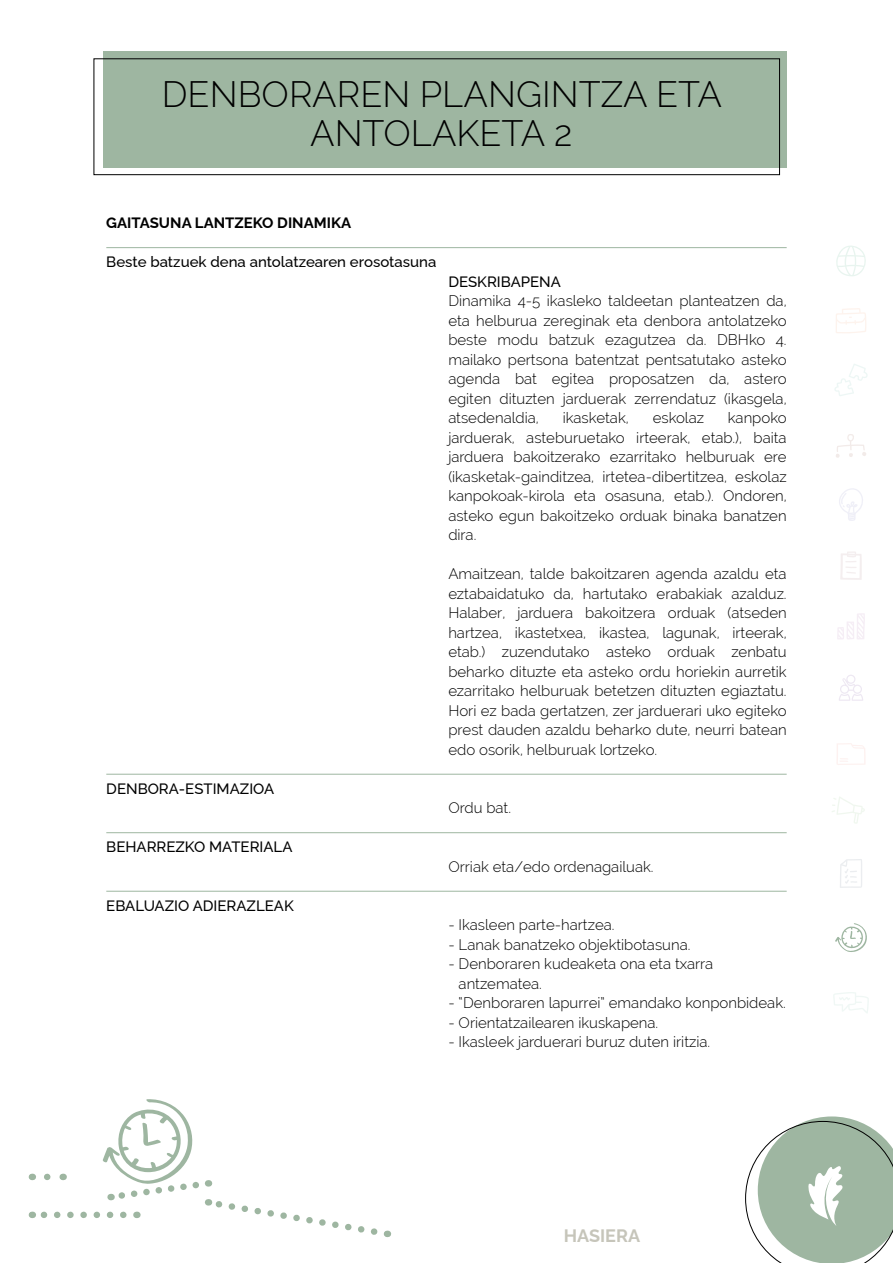
<style>
.page{position:relative;width:893px;height:1263px;background:#fff}
.page>*{position:absolute;margin:0;border:0;box-sizing:border-box;transform-origin:0 0}
.t1{font:300 36px/39.6px "Raleway";color:#000;text-align:center}
.t2{font:700 18px "Raleway";color:#c6c5ba}
.t3{font:300 15px/19.5px "Raleway";color:#000;text-align:justify}
.t4{font:500 15px "Raleway";color:#000}
.t5{font:700 15px "Raleway";color:#000}
</style>
<div class="page">
<svg style="left:832px;top:797px;width:33px;height:27px"></svg>
<svg style="left:836px;top:308px;width:30px;height:25px"></svg>
<svg style="left:836px;top:246px;width:30px;height:30px"></svg>
<svg style="left:834px;top:364px;width:34px;height:32px"></svg>
<svg style="left:839px;top:488px;width:24px;height:33px"></svg>
<svg style="left:837px;top:613px;width:28px;height:26px"></svg>
<svg style="left:840px;top:859px;width:22px;height:29px"></svg>
<svg style="left:836px;top:434px;width:30px;height:24px"></svg>
<svg style="left:840px;top:552px;width:22px;height:28px"></svg>
<svg style="left:837px;top:743px;width:28px;height:22px"></svg>
<svg style="left:833px;top:992px;width:36px;height:21px"></svg>
<svg style="left:839px;top:675px;width:24px;height:26px"></svg>
<svg style="left:835px;top:923px;width:32px;height:29px"></svg>
<hr style="left:106px;top:247px;width:681px;height:1px;background:#9eb6a1">
<hr style="left:106px;top:774px;width:681px;height:1px;background:#9eb6a1">
<hr style="left:106px;top:832px;width:681px;height:1px;background:#9eb6a1">
<hr style="left:106px;top:891px;width:681px;height:1px;background:#9eb6a1">
<div style="left:103px;top:52px;width:684px;height:116px;background:#9eb6a1"></div>
<div style="left:94px;top:58px;width:686px;height:117px;border:1px solid #000"></div>
<svg style="left:745px;top:1116px;width:148px;height:147px"></svg>
<svg style="left:32px;top:1099px;width:356px;height:139px"></svg>
<h1 class="t1" style="left:162px;top:74px;width:562px">DENBORAREN PLANGINTZA ETA<br>ANTOLAKETA 2</h1>
<p class="t5" style="left:106px;top:211px;width:246px">GAITASUNA LANTZEKO DINAMIKA</p>
<p class="t4" style="left:106px;top:250px;width:332px">Beste batzuek dena antolatzearen erosotasuna</p>
<p class="t4" style="left:448px;top:269px;width:114px">DESKRIBAPENA</p>
<p class="t3" style="left:448px;top:291px;width:340px">Dinamika 4-5 ikasleko taldeetan planteatzen da, eta helburua zereginak eta denbora antolatzeko beste modu batzuk ezagutzea da. DBHko 4. mailako pertsona batentzat pentsatutako asteko agenda bat egitea proposatzen da, astero egiten dituzten jarduerak zerrendatuz (ikasgela, atsedenaldia,</p>
<p class="t3" style="left:448px;top:408px;width:340px;text-indent:280px">kanpoko jarduerak, asteburuetako irteerak, etab.), baita jarduera bakoitzerako ezarritako helburuak ere (ikasketak-gainditzea, irtetea-dibertitzea, eskolaz kanpokoak-kirola eta osasuna, etab.). Ondoren, asteko egun bakoitzeko orduak binaka banatzen dira.</p>
<p class="t3" style="left:448px;top:564px;width:340px">Amaitzean, talde bakoitzaren agenda azaldu eta eztabaidatuko da, hartutako erabakiak azalduz.<br>Halaber, jarduera bakoitzera orduak (atseden hartzea, ikastetxea, ikastea, lagunak, irteerak, etab.) zuzendutako asteko orduak zenbatu beharko dituzte eta asteko ordu horiekin aurretik ezarritako helburuak betetzen dituzten egiaztatu.<br>Hori ez bada gertatzen, zer jarduerari uko egiteko prest dauden azaldu beharko dute, neurri batean edo osorik, helburuak lortzeko.</p>
<p class="t3" style="left:563px;top:408px;width:68px">ikasketak,</p>
<p class="t3" style="left:653px;top:408px;width:53px">eskolaz</p>
<p class="t4" style="left:106px;top:776px;width:169px">DENBORA-ESTIMAZIOA</p>
<p class="t3" style="left:448px;top:798px;width:64px">Ordu bat.</p>
<p class="t4" style="left:106px;top:835px;width:188px">BEHARREZKO MATERIALA</p>
<p class="t4" style="left:106px;top:893px;width:189px">EBALUAZIO ADIERAZLEAK</p>
<p class="t3" style="left:448px;top:857px;width:207px">Orriak eta/edo ordenagailuak.</p>
<p class="t3" style="left:448px;top:915px;width:168px">- Ikasleen parte-hartzea.</p>
<p class="t3" style="left:448px;top:935px;width:244px">- Lanak banatzeko objektibotasuna.</p>
<p class="t3" style="left:459px;top:954px;width:256px;text-indent:-10px">- Denboraren kudeaketa ona eta txarra antzematea.</p>
<p class="t3" style="left:448px;top:993px;width:339px">- “Denboraren lapurrei” emandako konponbideak.</p>
<p class="t3" style="left:448px;top:1013px;width:211px">- Orientatzailearen ikuskapena.</p>
<p class="t3" style="left:448px;top:1032px;width:263px">- Ikasleek jarduerari buruz duten iritzia.</p>
<p class="t2" style="left:564px;top:1221px;width:78px">HASIERA</p>
</div>
